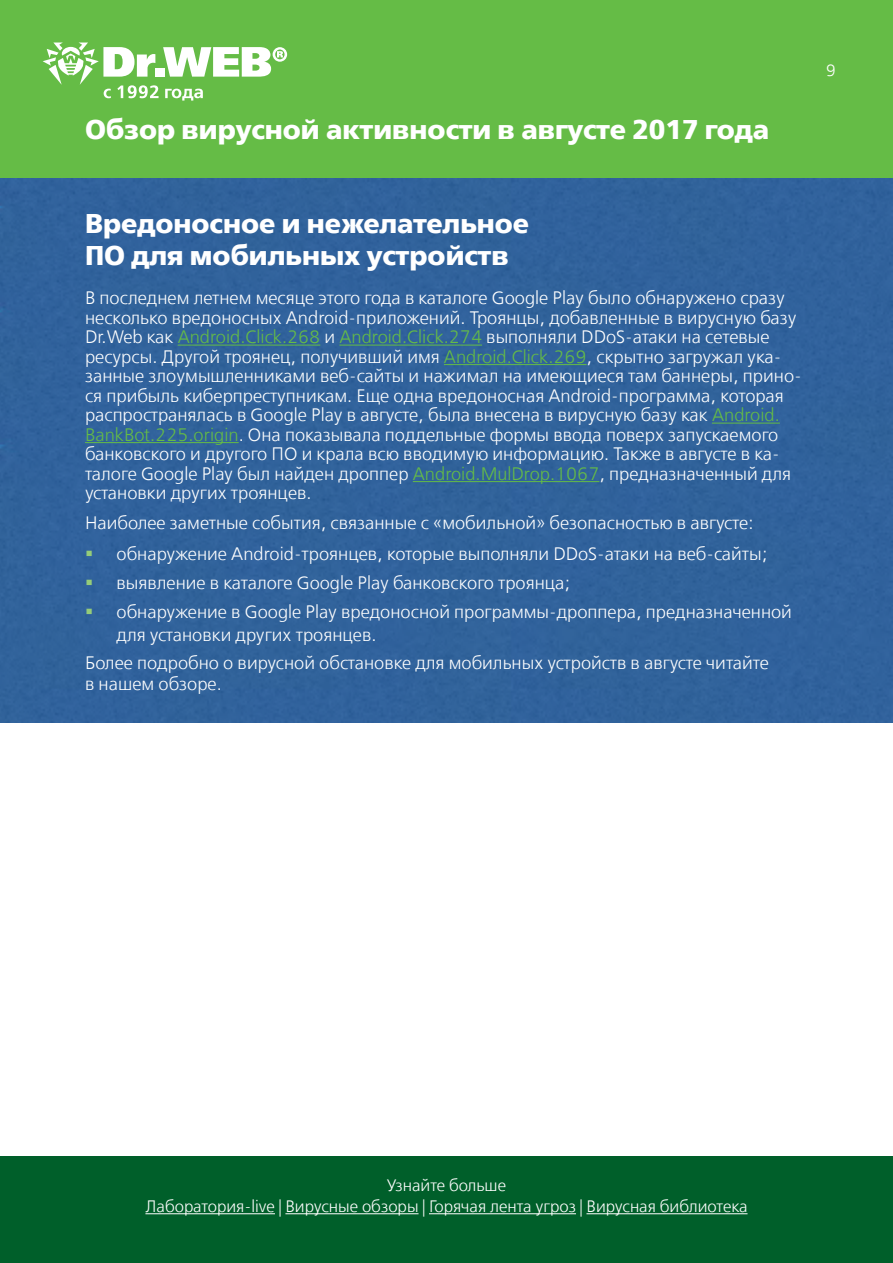
<style>
.page{position:relative;width:893px;height:1263px;background:#fff}
.page>*{position:absolute;margin:0;border:0;box-sizing:border-box;transform-origin:0 0}
.t1{font:27px/32.4px "Free Set Bold C";color:#fff}
.t2{font:18px/19.5px "Free Set Light C";color:#fff}
.t3{font:16.5px/21.6px "Free Set Light C";color:#fff;text-align:center}
.s1{color:#65bc46}
.s2{color:#95cc79}
</style>
<div class="page">
<div style="left:0;top:0;width:893px;height:179px;background:#65bc46"></div>
<svg style="left:43px;top:43px;width:244px;height:58px"></svg>
<div style="left:0;top:1157px;width:893px;height:106px;background:#005f2a"></div>
<hr style="left:145px;top:1213px;width:130px;height:1px;background:#fff">
<hr style="left:285px;top:1213px;width:134px;height:1px;background:#fff">
<hr style="left:429px;top:1213px;width:147px;height:1px;background:#fff">
<hr style="left:586px;top:1213px;width:161px;height:1px;background:#fff">
<div style="left:0;top:179px;width:893px;height:544px;background:#30629b"></div>
<hr style="left:178px;top:345px;width:142px;height:1px;background:#65bc46">
<hr style="left:339px;top:345px;width:143px;height:1px;background:#65bc46">
<hr style="left:444px;top:364px;width:143px;height:1px;background:#65bc46">
<hr style="left:712px;top:423px;width:68px;height:1px;background:#65bc46">
<hr style="left:85px;top:442px;width:154px;height:1px;background:#65bc46">
<hr style="left:413px;top:481px;width:186px;height:1px;background:#65bc46">
<h1 class="t1" style="left:85px;top:114px;width:685px">Обзор вирусной активности в августе 2017 года</h1>
<p class="t3" style="left:826px;top:61px;width:12px">9</p>
<h1 class="t1" style="left:85px;top:207px;width:446px">Вредоносное и нежелательное<br>ПО для мобильных устройств</h1>
<p class="t2" style="left:85px;top:289px;width:718px">В последнем летнем месяце этого года в каталоге Google Play было обнаружено сразу несколько вредоносных Android-приложений. Троянцы, добавленные в вирусную базу Dr.Web как <span class="s1">Android.Click.268</span> и <span class="s1">Android.Click.274</span> выполняли DDoS-атаки на сетевые ресурсы. Другой троянец, получивший имя <span class="s1">Android.Click.269</span>, скрытно загружал ука&shy;занные злоумышленниками веб-сайты и нажимал на имеющиеся там баннеры, прино&shy;ся прибыль киберпреступникам. Еще одна вредоносная Android-программа, которая распространялась в Google Play в августе, была внесена в вирусную базу как <span class="s1">Android.<br>BankBot.225.origin</span>. Она показывала поддельные формы ввода поверх запускаемого банковского и другого ПО и крала всю вводимую информацию. Также в августе в ка&shy;талоге Google Play был найден дроппер <span class="s1">Android.MulDrop.1067</span>, предназначенный для установки других троянцев.</p>
<p class="t2" style="left:85px;top:514px;width:670px">Наиболее заметные события, связанные с «мобильной» безопасностью в августе:</p>
<p class="t2" style="left:85px;top:545px;width:684px"><span class="s2">▪</span> обнаружение Android-троянцев, которые выполняли DDoS-атаки на веб-сайты;</p>
<p class="t2" style="left:85px;top:574px;width:486px"><span class="s2">▪</span> выявление в каталоге Google Play банковского троянца;</p>
<p class="t2" style="left:117px;top:601px;width:677px;line-height:22.5px;text-indent:-32px"><span class="s2">▪</span> обнаружение в Google Play вредоносной программы-дроппера, предназначенной для установки других троянцев.</p>
<p class="t2" style="left:85px;top:652px;width:685px;line-height:21.6px">Более подробно о вирусной обстановке для мобильных устройств в августе читайте в нашем обзоре.</p>
<p class="t3" style="left:145px;top:1175px;width:604px">Узнайте больше<br>Лаборатория-live | Вирусные обзоры | Горячая лента угроз | Вирусная библиотека</p>
</div>
